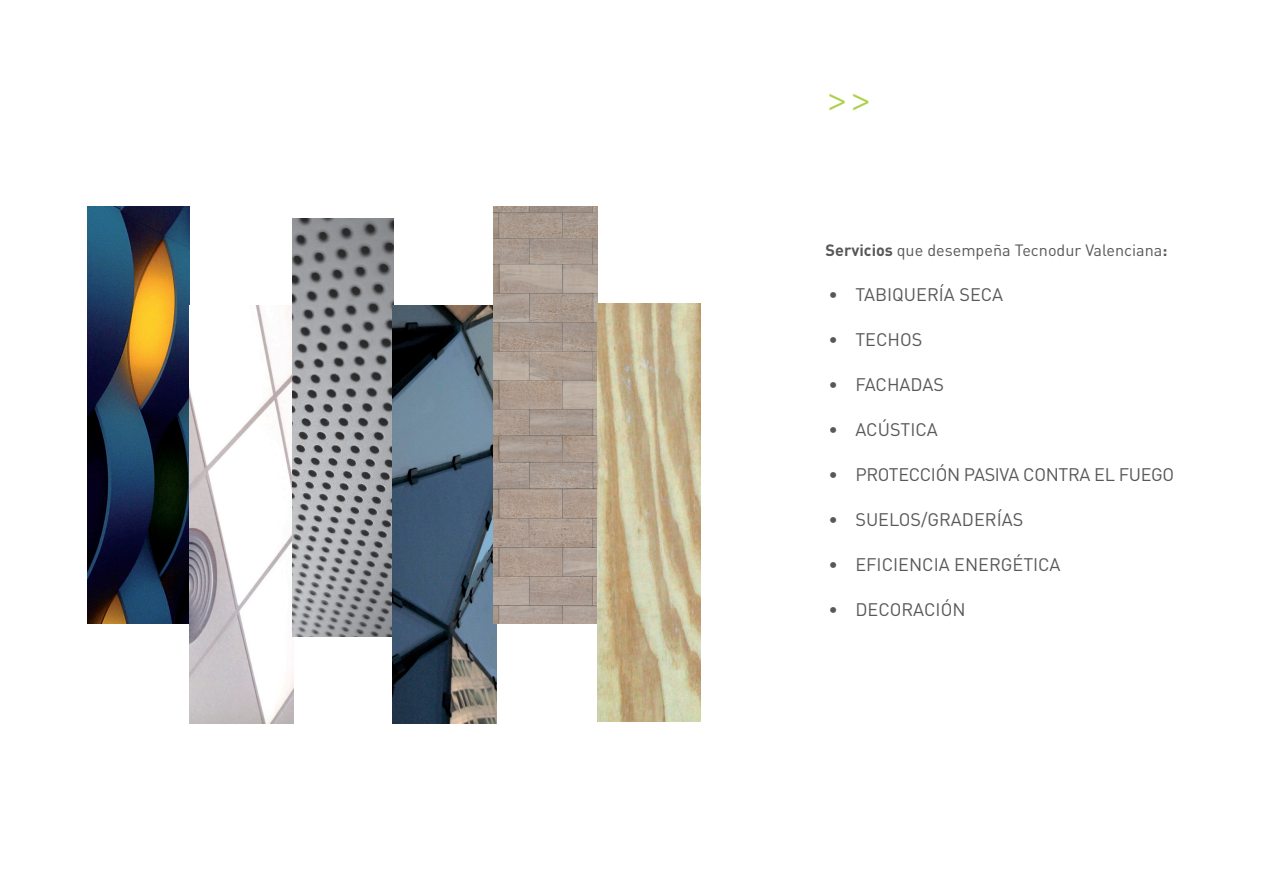
<style>
.page{position:relative;width:1263px;height:893px;background:#fff}
.page>*{position:absolute;margin:0;border:0;box-sizing:border-box;transform-origin:0 0}
.t1{font:300 36px "Kontrapunkt";color:#acd149}
.t2{font:18px "DIN Pro";color:#57585a}
.t3{font:18px "DIN Pro";letter-spacing:-.02em;color:#57585a}
.t4{font:16.2px "DIN Pro";color:#57585a}
.s1{font-weight:700}
</style>
<div class="page">
<img style="left:87px;top:206px;width:103px;height:417px">
<img style="left:190px;top:306px;width:103px;height:417px">
<img style="left:292px;top:219px;width:101px;height:417px">
<img style="left:393px;top:306px;width:103px;height:417px">
<img style="left:494px;top:206px;width:103px;height:417px">
<img style="left:597px;top:304px;width:103px;height:417px">
<h1 class="t1" style="left:826px;top:81px;width:48px">&gt;&gt;</h1>
<p class="t4" style="left:826px;top:239px;width:343px"><span class="s1">Servicios</span> que desempeña Tecnodur Valenciana<span class="s1">:</span></p>
<p class="t2" style="left:828px;top:282px;width:176px">• TABIQUERÍA SECA</p>
<p class="t2" style="left:828px;top:327px;width:95px">• TECHOS</p>
<p class="t2" style="left:828px;top:372px;width:117px">• FACHADAS</p>
<p class="t2" style="left:828px;top:417px;width:111px">• ACÚSTICA</p>
<p class="t3" style="left:828px;top:462px;width:347px">• PROTECCIÓN PASIVA CONTRA EL FUEGO</p>
<p class="t2" style="left:828px;top:507px;width:196px">• SUELOS/GRADERÍAS</p>
<p class="t2" style="left:828px;top:552px;width:234px">• EFICIENCIA ENERGÉTICA</p>
<p class="t2" style="left:828px;top:597px;width:139px">• DECORACIÓN</p>
</div>
